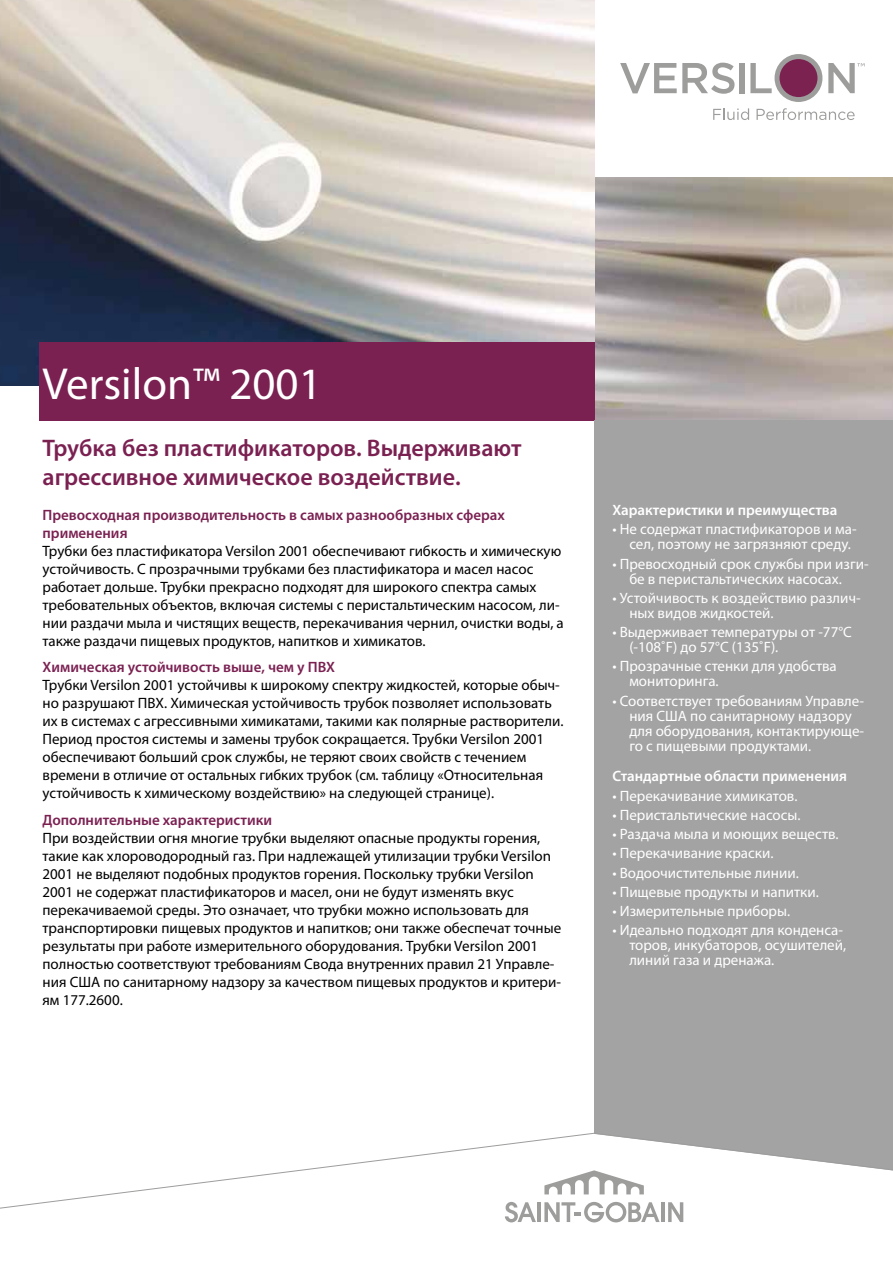
<style>
.page{position:relative;width:893px;height:1263px;background:#fff}
.page>*{position:absolute;margin:0;border:0;box-sizing:border-box;transform-origin:0 0}
.t1{font:45px "Myriad Pro";color:#fff}
.t2{font:600 24px/28.8px "Myriad Pro";color:#7b2152}
.t3{font:15px/18px "Myriad Pro";color:#000}
.t4{font:15px/15px "Myriad Pro";color:#fff}
.t5{font:600 15px/18px "Myriad Pro";color:#7b2152}
.t6{font:600 15px "Myriad Pro";color:#fff}
</style>
<div class="page">
<img style="left:594px;top:177px;width:299px;height:243px">
<img style="left:0;top:0;width:594px;height:386px">
<div style="left:39px;top:342px;width:555px;height:78px;background:#7b2152"></div>
<div style="left:594px;top:420px;width:299px;height:843px;background:#a3a3a3"></div>
<div style="left:774px;top:54px;width:48px;height:48px;background:#9d9d9c;border-radius:50%"></div>
<div style="left:779px;top:59px;width:38px;height:38px;background:#7b2250;border-radius:50%"></div>
<svg style="left:620px;top:63px;width:114px;height:31px"></svg>
<div style="left:739px;top:63px;width:5px;height:30px;background:#9d9d9c"></div>
<svg style="left:750px;top:63px;width:22px;height:30px"></svg>
<svg style="left:713px;top:108px;width:36px;height:12px"></svg>
<svg style="left:756px;top:108px;width:99px;height:12px"></svg>
<svg style="left:828px;top:63px;width:37px;height:30px"></svg>
<div style="left:509px;top:1211px;width:384px;height:52px;background:#fff"></div>
<svg style="left:0;top:1132px;width:893px;height:79px"></svg>
<svg style="left:544px;top:1170px;width:100px;height:24px"></svg>
<hr style="left:661px;top:1202px;width:4px;height:20px;background:#9d9d9c">
<svg style="left:668px;top:1202px;width:15px;height:20px"></svg>
<hr style="left:537px;top:1202px;width:4px;height:20px;background:#9d9d9c">
<svg style="left:505px;top:1202px;width:31px;height:20px"></svg>
<svg style="left:544px;top:1202px;width:116px;height:20px"></svg>
<h1 class="t1" style="left:43px;top:356px;width:281px">Versilon™ 2001</h1>
<h2 class="t2" style="left:43px;top:433px;width:481px">Трубка без пластификаторов. Выдерживают агрессивное химическое воздействие.</h2>
<p class="t5" style="left:43px;top:505px;width:464px">Превосходная производительность в самых разнообразных сферах применения</p>
<p class="t3" style="left:43px;top:541px;width:523px">Трубки без пластификатора Versilon 2001 обеспечивают гибкость и химическую устойчивость. С прозрачными трубками без пластификатора и масел насос работает дольше. Трубки прекрасно подходят для широкого спектра самых требовательных объектов, включая системы с перистальтическим насосом, ли&shy;нии раздачи мыла и чистящих веществ, перекачивания чернил, очистки воды, а также раздачи пищевых продуктов, напитков и химикатов.</p>
<p class="t5" style="left:43px;top:658px;width:294px">Химическая устойчивость выше, чем у ПВХ</p>
<p class="t3" style="left:43px;top:676px;width:523px">Трубки Versilon 2001 устойчивы к широкому спектру жидкостей, которые обыч&shy;но разрушают ПВХ. Химическая устойчивость трубок позволяет использовать их в системах с агрессивными химикатами, такими как полярные растворители.<br>Период простоя системы и замены трубок сокращается. Трубки Versilon 2001 обеспечивают больший срок службы, не теряют своих свойств с течением времени в отличие от остальных гибких трубок (см. таблицу «Относительная устойчивость к химическому воздействию» на следующей странице).</p>
<p class="t5" style="left:43px;top:810px;width:231px">Дополнительные характеристики</p>
<p class="t3" style="left:43px;top:829px;width:520px">При воздействии огня многие трубки выделяют опасные продукты горения, такие как хлороводородный газ. При надлежащей утилизации трубки Versilon 2001 не выделяют подобных продуктов горения. Поскольку трубки Versilon 2001 не содержат пластификаторов и масел, они не будут изменять вкус перекачиваемой среды. Это означает, что трубки можно использовать для транспортировки пищевых продуктов и напитков; они также обеспечат точные результаты при работе измерительного оборудования. Трубки Versilon 2001 полностью соответствуют требованиям Свода внутренних правил 21 Управле&shy;ния США по санитарному надзору за качеством пищевых продуктов и критери&shy;ям 177.2600.</p>
<p class="t6" style="left:612px;top:501px;width:227px">Характеристики и преимущества</p>
<p class="t4" style="left:629px;top:522px;width:229px;text-indent:-17px">• Не содержат пластификаторов и ма&shy;сел, поэтому не загрязняют среду.</p>
<p class="t4" style="left:629px;top:556px;width:241px;text-indent:-17px">• Превосходный срок службы при изги&shy;бе в перистальтических насосах.</p>
<p class="t4" style="left:629px;top:590px;width:233px;text-indent:-17px">• Устойчивость к воздействию различ&shy;ных видов жидкостей.</p>
<p class="t4" style="left:629px;top:624px;width:224px;text-indent:-17px">• Выдерживает температуры от -77°C (-108˚F) до 57°C (135˚F).</p>
<p class="t4" style="left:629px;top:659px;width:209px;text-indent:-17px">• Прозрачные стенки для удобства мониторинга.</p>
<p class="t4" style="left:629px;top:693px;width:236px;text-indent:-17px">• Соответствует требованиям Управле&shy;ния США по санитарному надзору для оборудования, контактирующе&shy;го с пищевыми продуктами.</p>
<p class="t6" style="left:612px;top:767px;width:236px">Стандартные области применения</p>
<p class="t4" style="left:612px;top:788px;width:187px">• Перекачивание химикатов.</p>
<p class="t4" style="left:612px;top:807px;width:190px">• Перистальтические насосы.</p>
<p class="t4" style="left:612px;top:826px;width:228px">• Раздача мыла и моющих веществ.</p>
<p class="t4" style="left:612px;top:846px;width:163px">• Перекачивание краски.</p>
<p class="t4" style="left:612px;top:865px;width:188px">• Водоочистительные линии.</p>
<p class="t4" style="left:612px;top:884px;width:208px">• Пищевые продукты и напитки.</p>
<p class="t4" style="left:612px;top:903px;width:179px">• Измерительные приборы.</p>
<p class="t4" style="left:629px;top:923px;width:218px;text-indent:-17px">• Идеально подходят для конденса&shy;торов, инкубаторов, осушителей, линий газа и дренажа.</p>
</div>
